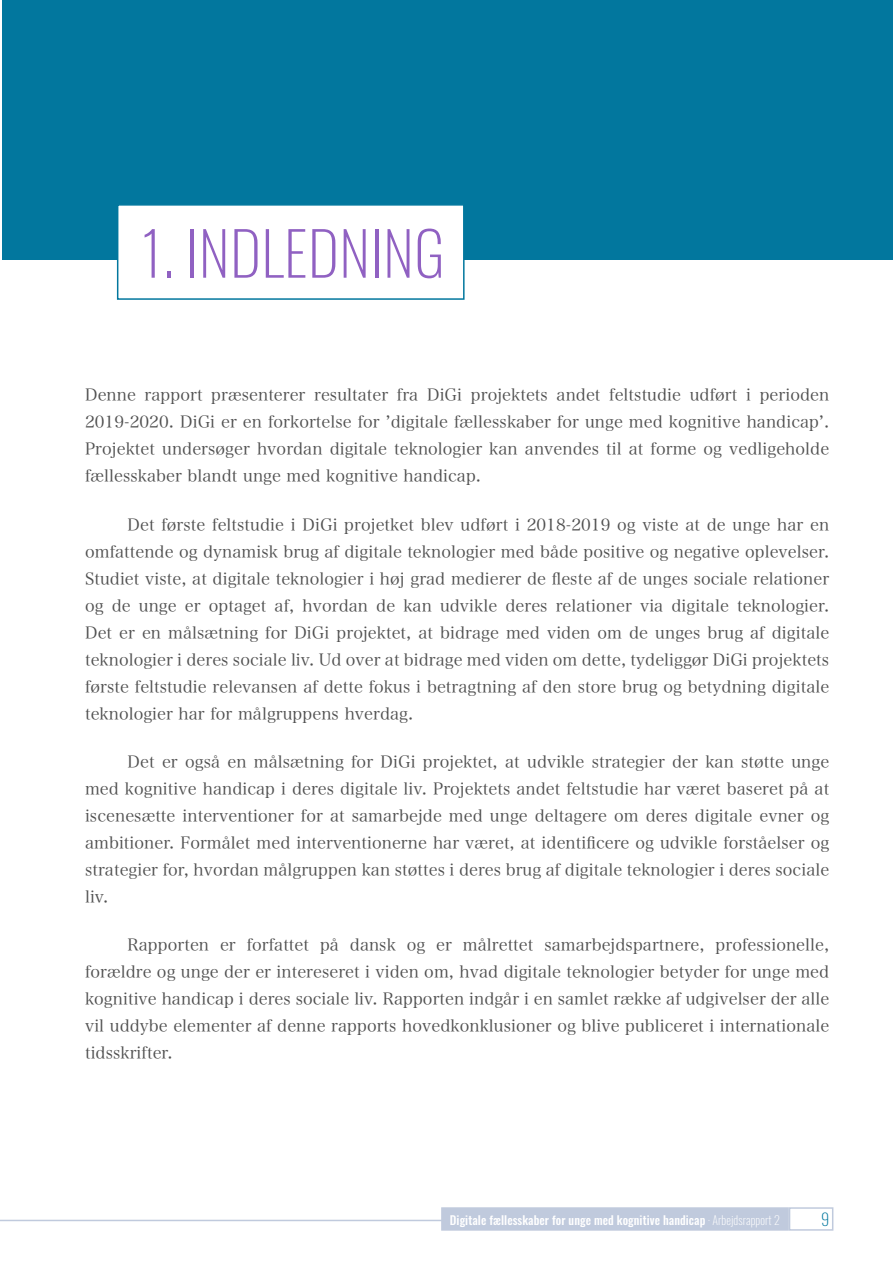
<style>
.page{position:relative;width:893px;height:1263px;background:#fff}
.page>*{position:absolute;margin:0;border:0;box-sizing:border-box;transform-origin:0 0}
.Títulos{font:200 60px "Oswald";letter-spacing:.005em;color:#9061c2}
.Párrafo_2{font:16.5px/27px "Hira Min Pro W3";letter-spacing:.005em;color:#505050;text-align:justify}
.Párrafo_1{font:16.5px/27px "Hira Min Pro W3";letter-spacing:.005em;color:#505050;text-align:justify}
.t1{font:200 16.5px "Oswald";color:#02779e}
.t2{font:500 12px "Oswald";letter-spacing:.005em;color:#fff}
.s1{font-weight:200}
</style>
<div class="page">
<hr style="left:0;top:1220px;width:446px;height:1px;background:#c0cadd">
<div style="left:789px;top:1207px;width:44px;height:24px;border:2px solid #c0cadd"></div>
<div style="left:441px;top:1207px;width:348px;height:24px;background:#c0cadd;border:2px solid #c0cadd"></div>
<div style="left:2px;top:0;width:891px;height:259px;background:#02779e"></div>
<div style="left:117px;top:204px;width:348px;height:96px;background:#fff;border:2px solid #02779e"></div>
<p class="Títulos" style="left:139px;top:213px;width:307px">1. INDLEDNING</p>
<p class="Párrafo_1" style="left:85px;top:380px;width:746px">Denne rapport præsenterer resultater fra DiGi projektets andet feltstudie udført i perioden 2019-2020. DiGi er en forkortelse for ’digitale fællesskaber for unge med kognitive handicap’.<br>Projektet undersøger hvordan digitale teknologier kan anvendes til at forme og vedligeholde fællesskaber blandt unge med kognitive handicap.</p>
<p class="Párrafo_2" style="left:85px;top:509px;width:746px;text-indent:43px">Det første feltstudie i DiGi projetket blev udført i 2018-2019 og viste at de unge har en omfattende og dynamisk brug af digitale teknologier med både positive og negative oplevelser.<br>Studiet viste, at digitale teknologier i høj grad medierer de fleste af de unges sociale relationer og de unge er optaget af, hvordan de kan udvikle deres relationer via digitale teknologier.<br>Det er en målsætning for DiGi projektet, at bidrage med viden om de unges brug af digitale teknologier i deres sociale liv. Ud over at bidrage med viden om dette, tydeliggør DiGi projektets første feltstudie relevansen af dette fokus i betragtning af den store brug og betydning digitale teknologier har for målgruppens hverdag.</p>
<p class="Párrafo_2" style="left:85px;top:747px;width:746px;text-indent:43px">Det er også en målsætning for DiGi projektet, at udvikle strategier der kan støtte unge med kognitive handicap i deres digitale liv. Projektets andet feltstudie har været baseret på at iscenesætte interventioner for at samarbejde med unge deltagere om deres digitale evner og ambitioner. Formålet med interventionerne har været, at identificere og udvikle forståelser og strategier for, hvordan målgruppen kan støttes i deres brug af digitale teknologier i deres sociale liv.</p>
<p class="Párrafo_2" style="left:85px;top:930px;width:746px;text-indent:43px">Rapporten er forfattet på dansk og er målrettet samarbejdspartnere, professionelle, forældre og unge der er intereseret i viden om, hvad digitale teknologier betyder for unge med kognitive handicap i deres sociale liv. Rapporten indgår i en samlet række af udgivelser der alle vil uddybe elementer af denne rapports hovedkonklusioner og blive publiceret i internationale tidsskrifter.</p>
<p class="t2" style="left:450px;top:1211px;width:332px">Digitale fællesskaber for unge med kognitive handicap <span class="s1">· Arbejdsrapport 2</span></p>
<p class="t1" style="left:821px;top:1208px;width:10px">9</p>
</div>
